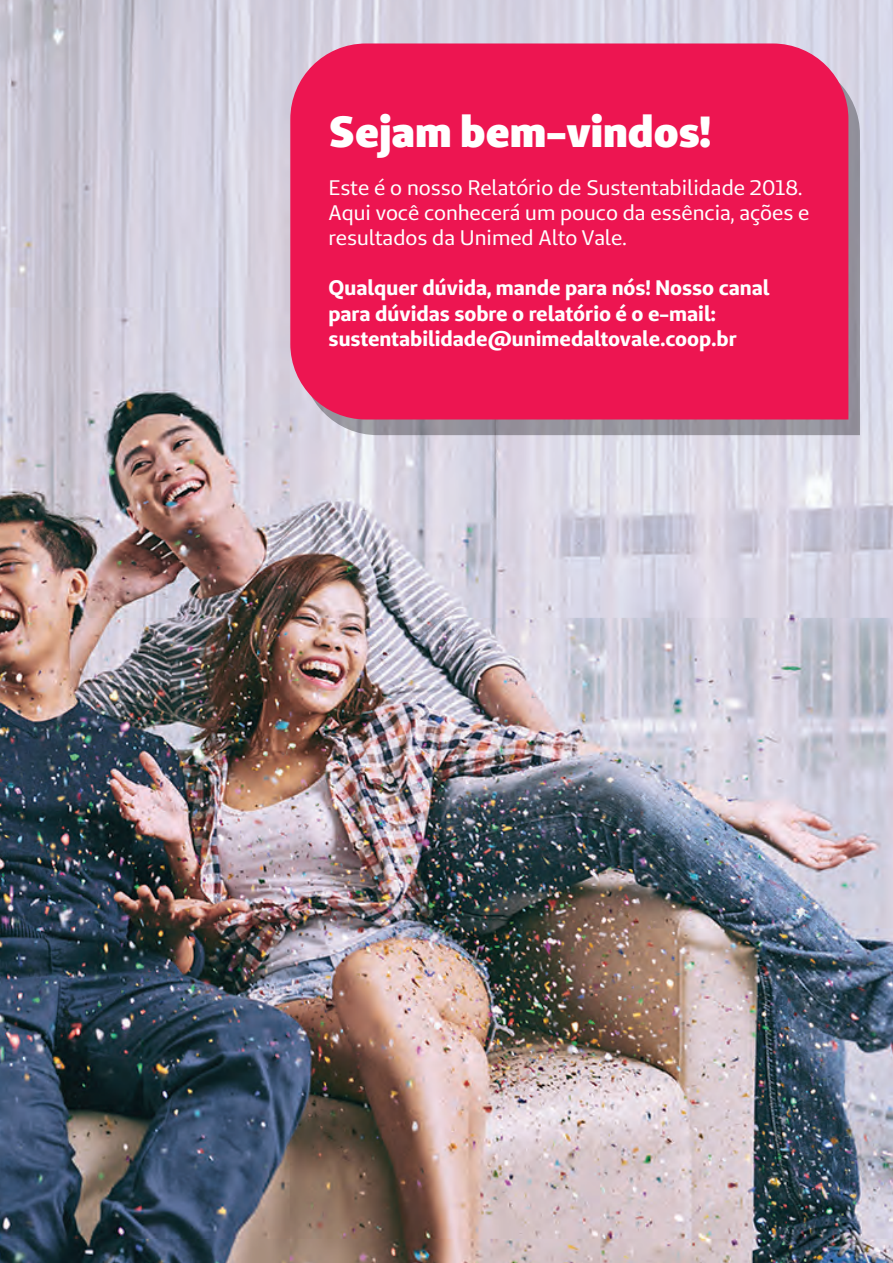
<style>
.page{position:relative;width:893px;height:1263px;background:#fff}
.page>*{position:absolute;margin:0;border:0;box-sizing:border-box;transform-origin:0 0}
.t1{font:900 43.5px "Unimed Sans";color:#fff}
.t2{font:700 21px/25.2px "Unimed Sans";color:#fff}
.t3{font:21px/25.2px "Unimed Sans";color:#fff}
</style>
<div class="page">
<img style="left:0;top:0;width:893px;height:1263px">
<svg style="left:302px;top:59px;width:558px;height:376px;background:#9e929f"></svg>
<div style="left:290px;top:43px;width:558px;height:376px;background:#ed1551"></div>
<p class="t1" style="left:329px;top:102px;width:384px">Sejam bem-vindos!</p>
<p class="t3" style="left:329px;top:174px;width:482px">Este é o nosso Relatório de Sustentabilidade 2018.<br>Aqui você conhecerá um pouco da essência, ações e resultados da Unimed Alto Vale.</p>
<p class="t2" style="left:329px;top:275px;width:442px">Qualquer dúvida, mande para nós! Nosso canal para dúvidas sobre o relatório é o e-mail: sustentabilidade@unimedaltovale.coop.br</p>
</div>
